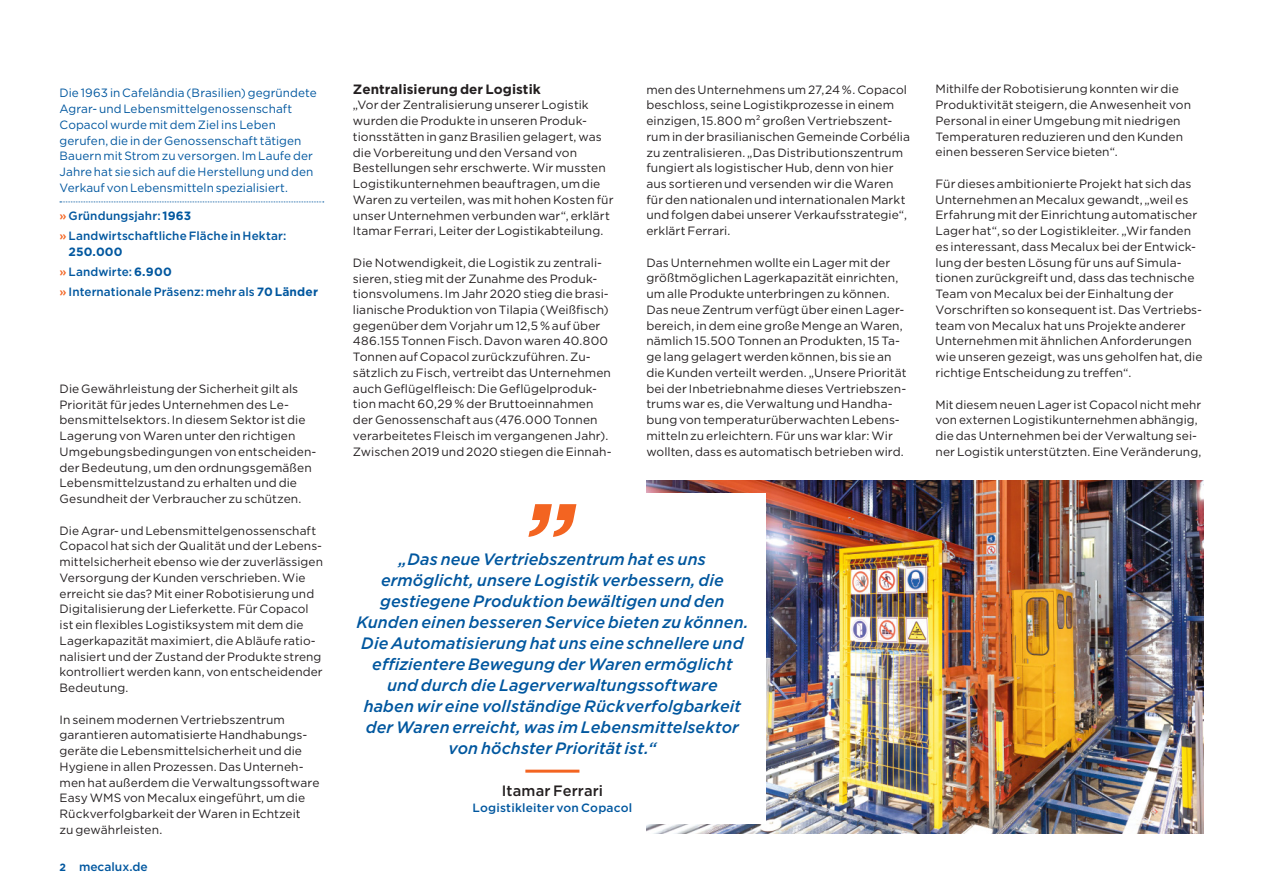
<style>
.page{position:relative;width:1263px;height:893px;background:#fff}
.page>*{position:absolute;margin:0;border:0;box-sizing:border-box;transform-origin:0 0}
.t1{font:italic 500 16.5px/21px "Gotham";letter-spacing:.005em;color:#01579f;text-align:center}
.t2{font:500 15px "Gotham";letter-spacing:.01em;color:#231f20}
.t3{font:700 13.5px "Gotham";letter-spacing:.005em;color:#231f20}
.t4{font:12px/15.8px "Gotham";letter-spacing:.005em;color:#231f20}
.t5{font:12px/15.8px "Gotham";letter-spacing:.005em;color:#01579f}
.t6{font:500 12px/20px "Gotham";letter-spacing:.01em;color:#01579f}
.s1{color:#f36421}
.s2{font-weight:700}
.s3{font-weight:700;font-size:10.5px}
</style>
<div class="page">
<svg style="left:60px;top:202px;width:264px;height:1px"></svg>
<img style="left:646px;top:480px;width:557px;height:354px">
<div style="left:353px;top:493px;width:412px;height:330px;background:#fff"></div>
<hr style="left:525px;top:770px;width:54px;height:3px;background:#f36421">
<svg style="left:528px;top:504px;width:48px;height:33px"></svg>
<p class="t5" style="left:60px;top:85px;width:259px">Die 1963 in Cafelândia (Brasilien) gegründete Agrar- und Lebensmittelgenossenschaft Copacol wurde mit dem Ziel ins Leben gerufen, die in der Genossenschaft tätigen Bauern mit Strom zu versorgen. Im Laufe der Jahre hat sie sich auf die Herstellung und den Verkauf von Lebensmitteln spezialisiert.</p>
<p class="t6" style="left:60px;top:206px;width:228px"><span class="s1">»</span> Gründungsjahr: <span class="s2">1963<br></span><span class="s1">»</span> Landwirtschaftliche Fläche in Hektar:</p>
<p class="t6" style="left:60px;top:242px;width:260px;text-indent:9px"><span class="s2">250.000<br></span><span class="s1">»</span> Landwirte: <span class="s2">6.900<br></span><span class="s1">»</span> Internationale Präsenz: mehr als <span class="s2">70 Länder</span></p>
<p class="t4" style="left:60px;top:380px;width:258px">Die Gewährleistung der Sicherheit gilt als Priorität für jedes Unternehmen des Le&shy;bensmittelsektors. In diesem Sektor ist die Lagerung von Waren unter den richtigen Umgebungsbedingungen von entscheiden&shy;der Bedeutung, um den ordnungsgemäßen Lebensmittelzustand zu erhalten und die Gesundheit der Verbraucher zu schützen.</p>
<p class="t4" style="left:60px;top:522px;width:265px">Die Agrar- und Lebensmittelgenossenschaft Copacol hat sich der Qualität und der Lebens&shy;mittelsicherheit ebenso wie der zuverlässigen Versorgung der Kunden verschrieben. Wie erreicht sie das? Mit einer Robotisierung und Digitalisierung der Lieferkette. Für Copacol ist ein flexibles Logistiksystem mit dem die Lagerkapazität maximiert, die Abläufe ratio&shy;nalisiert und der Zustand der Produkte streng kontrolliert werden kann, von entscheidender Bedeutung.</p>
<p class="t4" style="left:60px;top:711px;width:261px">In seinem modernen Vertriebszentrum garantieren automatisierte Handhabungs&shy;geräte die Lebensmittelsicherheit und die Hygiene in allen Prozessen. Das Unterneh&shy;men hat außerdem die Verwaltungssoftware Easy WMS von Mecalux eingeführt, um die Rückverfolgbarkeit der Waren in Echtzeit<br>zu gewährleisten.</p>
<p class="t6" style="left:60px;top:856px;width:90px"><span class="s3">2</span> mecalux.de</p>
<p class="t3" style="left:353px;top:80px;width:189px">Zentralisierung der Logistik</p>
<p class="t4" style="left:353px;top:97px;width:262px">„Vor der Zentralisierung unserer Logistik wurden die Produkte in unseren Produk&shy;tionsstätten in ganz Brasilien gelagert, was die Vorbereitung und den Versand von Bestellungen sehr erschwerte. Wir mussten Logistikunternehmen beauftragen, um die Waren zu verteilen, was mit hohen Kosten für unser Unternehmen verbunden war“, erklärt Itamar Ferrari, Leiter der Logistikabteilung.</p>
<p class="t4" style="left:353px;top:254px;width:260px">Die Notwendigkeit, die Logistik zu zentrali&shy;sieren, stieg mit der Zunahme des Produk&shy;tionsvolumens. Im Jahr 2020 stieg die brasi&shy;lianische Produktion von Tilapia (Weißfisch) gegenüber dem Vorjahr um 12,5 % auf über 486.155 Tonnen Fisch. Davon waren 40.800<br>Tonnen auf Copacol zurückzuführen. Zu&shy;sätzlich zu Fisch, vertreibt das Unternehmen auch Geflügelfleisch: Die Geflügelproduk&shy;tion macht 60,29 % der Bruttoeinnahmen der Genossenschaft aus (476.000 Tonnen verarbeitetes Fleisch im vergangenen Jahr).<br>Zwischen 2019 und 2020 stiegen die Einnah-</p>
<p class="t4" style="left:646px;top:81px;width:265px">men des Unternehmens um 27,24 %. Copacol beschloss, seine Logistikprozesse in einem einzigen, 15.800 m² großen Vertriebszent&shy;rum in der brasilianischen Gemeinde Corbélia zu zentralisieren. „Das Distributionszentrum fungiert als logistischer Hub, denn von hier aus sortieren und versenden wir die Waren für den nationalen und internationalen Markt und folgen dabei unserer Verkaufsstrategie“, erklärt Ferrari.</p>
<p class="t4" style="left:646px;top:254px;width:262px">Das Unternehmen wollte ein Lager mit der größtmöglichen Lagerkapazität einrichten, um alle Produkte unterbringen zu können.<br>Das neue Zentrum verfügt über einen Lager&shy;bereich, in dem eine große Menge an Waren, nämlich 15.500 Tonnen an Produkten, 15 Ta&shy;ge lang gelagert werden können, bis sie an die Kunden verteilt werden. „Unsere Priorität bei der Inbetriebnahme dieses Vertriebszen&shy;trums war es, die Verwaltung und Handha&shy;bung von temperaturüberwachten Lebens&shy;mitteln zu erleichtern. Für uns war klar: Wir wollten, dass es automatisch betrieben wird.</p>
<p class="t4" style="left:935px;top:81px;width:257px">Mithilfe der Robotisierung konnten wir die Produktivität steigern, die Anwesenheit von Personal in einer Umgebung mit niedrigen Temperaturen reduzieren und den Kunden einen besseren Service bieten“.</p>
<p class="t4" style="left:935px;top:175px;width:268px">Für dieses ambitionierte Projekt hat sich das Unternehmen an Mecalux gewandt, „weil es Erfahrung mit der Einrichtung automatischer Lager hat“, so der Logistikleiter. „Wir fanden es interessant, dass Mecalux bei der Entwick&shy;lung der besten Lösung für uns auf Simula&shy;tionen zurückgreift und, dass das technische Team von Mecalux bei der Einhaltung der Vorschriften so konsequent ist. Das Vertriebs&shy;team von Mecalux hat uns Projekte anderer Unternehmen mit ähnlichen Anforderungen wie unseren gezeigt, was uns geholfen hat, die richtige Entscheidung zu treffen“.</p>
<p class="t4" style="left:935px;top:396px;width:267px">Mit diesem neuen Lager ist Copacol nicht mehr von externen Logistikunternehmen abhängig, die das Unternehmen bei der Verwaltung sei&shy;ner Logistik unterstützten. Eine Veränderung,</p>
<p class="t1" style="left:356px;top:549px;width:393px">„Das neue Vertriebszentrum hat es uns ermöglicht, unsere Logistik verbessern, die gestiegene Produktion bewältigen und den Kunden einen besseren Service bieten zu können.<br>Die Automatisierung hat uns eine schnellere und effizientere Bewegung der Waren ermöglicht und durch die Lagerverwaltungssoftware<br>haben wir eine vollständige Rückverfolgbarkeit der Waren erreicht, was im Lebensmittelsektor von höchster Priorität ist.“</p>
<p class="t2" style="left:502px;top:781px;width:103px">Itamar Ferrari</p>
<p class="t6" style="left:473px;top:798px;width:161px">Logistikleiter von Copacol</p>
</div>
